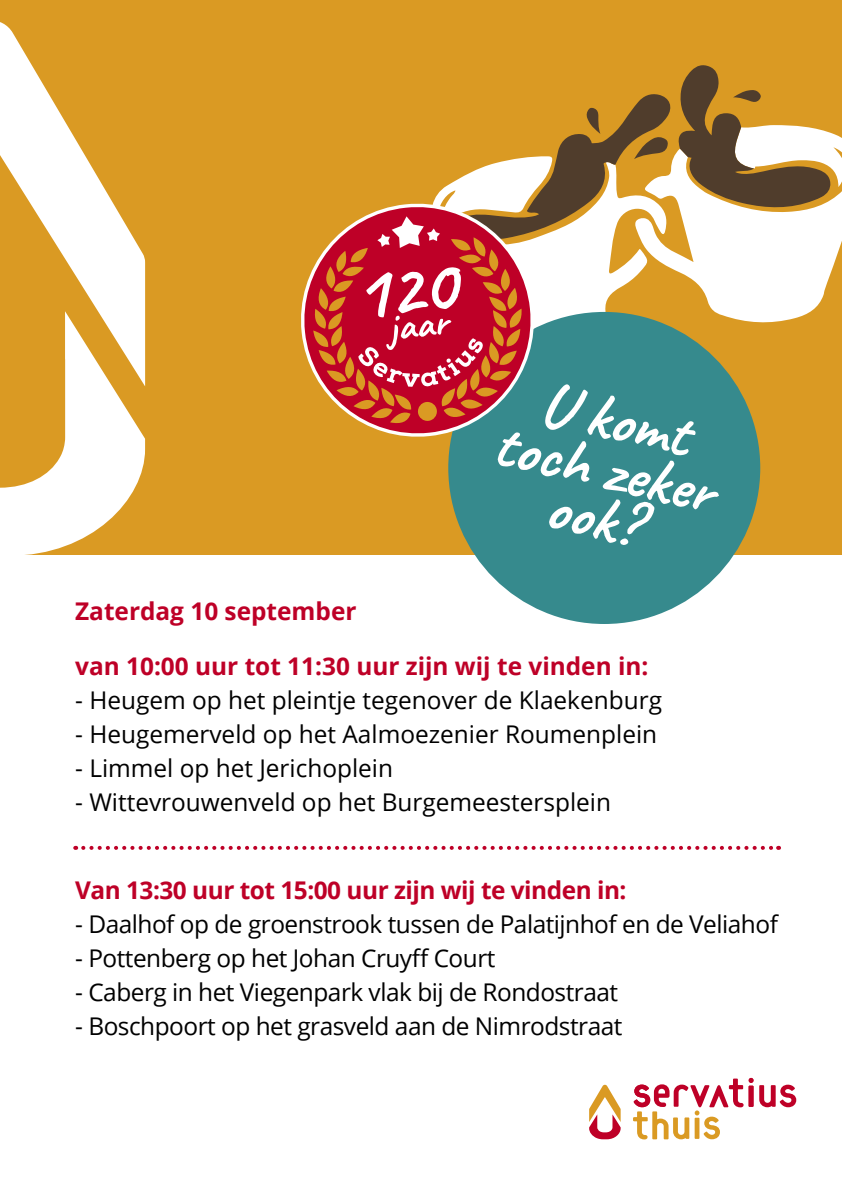
<style>
.page{position:relative;width:842px;height:1191px;background:#fff}
.page>*{position:absolute;margin:0;border:0;box-sizing:border-box;transform-origin:0 0}
.t1{font:700 64px/50px "Caveat";color:#fff;text-align:center}
.t2{font:24.4px "Open Sans";letter-spacing:-.02em;color:#000}
.t3{font:24.4px "Open Sans";color:#000}
.t4{font:700 24.4px "Open Sans";color:#be0027}
.t5{font:700 24.4px "Open Sans";letter-spacing:-.02em;color:#be0027}
</style>
<div class="page">
<div style="left:0;top:0;width:842px;height:554px;background:#da9a23"></div>
<svg style="left:831px;top:133px;width:11px;height:139px;fill:#fff"></svg>
<div style="left:448px;top:312px;width:312px;height:312px;background:#368a8d;border-radius:50%"></div>
<svg style="left:301px;top:269px;width:169px;height:175px"></svg>
<svg style="left:313px;top:65px;width:518px;height:359px"></svg>
<svg style="left:83px;top:846px;width:696px;height:4px"></svg>
<svg style="left:759px;top:1084px;width:37px;height:23px"></svg>
<svg style="left:633px;top:1078px;width:120px;height:61px"></svg>
<svg style="left:589px;top:1084px;width:32px;height:55px"></svg>
<svg style="left:0;top:22px;width:145px;height:289px"></svg>
<svg style="left:0;top:311px;width:145px;height:244px"></svg>
<h1 class="t1" style="left:512px;top:369px;width:225px;rotate:13deg">U komt toch zeker ook?</h1>
<p class="t4" style="left:75px;top:594px;width:283px">Zaterdag 10 september</p>
<p class="t4" style="left:75px;top:648px;width:575px">van 10:00 uur tot 11:30 uur zijn wij te vinden in:</p>
<p class="t3" style="left:75px;top:683px;width:588px">- Heugem op het pleintje tegenover de Klaekenburg</p>
<p class="t3" style="left:75px;top:717px;width:584px">- Heugemerveld op het Aalmoezenier Roumenplein</p>
<p class="t3" style="left:75px;top:751px;width:319px">- Limmel op het Jerichoplein</p>
<p class="t3" style="left:75px;top:786px;width:537px">- Wittevrouwenveld op het Burgemeestersplein</p>
<p class="t5" style="left:75px;top:872px;width:553px">Van 13:30 uur tot 15:00 uur zijn wij te vinden in:</p>
<p class="t2" style="left:75px;top:907px;width:704px">- Daalhof op de groenstrook tussen de Palatijnhof en de Veliahof</p>
<p class="t2" style="left:75px;top:941px;width:422px">- Pottenberg op het Johan Cruyff Court</p>
<p class="t2" style="left:75px;top:975px;width:544px">- Caberg in het Viegenpark vlak bij de Rondostraat</p>
<p class="t2" style="left:75px;top:1009px;width:549px">- Boschpoort op het grasveld aan de Nimrodstraat</p>
</div>
